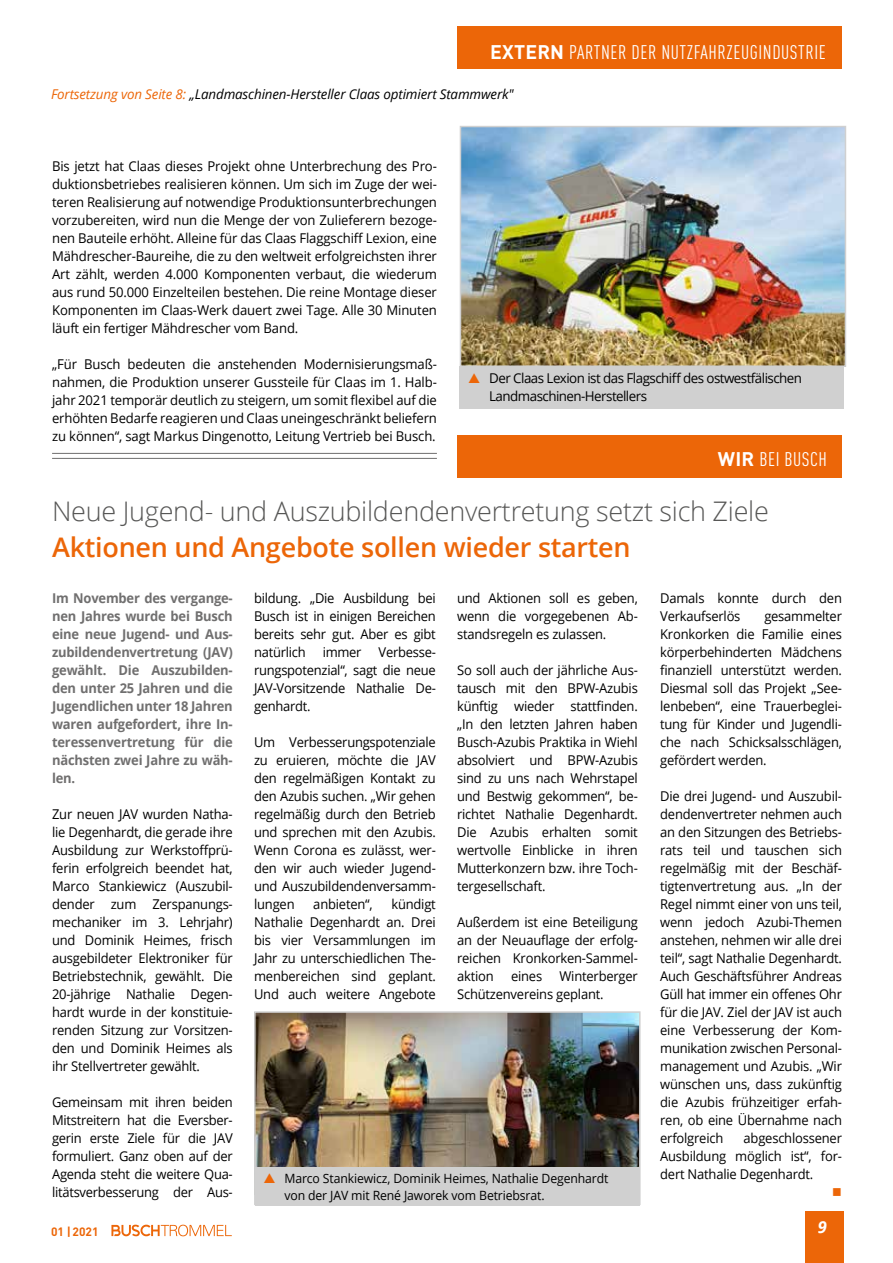
<style>
.page{position:relative;width:893px;height:1263px;background:#fff}
.page>*{position:absolute;margin:0;border:0;box-sizing:border-box;transform-origin:0 0}
.t1{font:300 27px "Open Sans";letter-spacing:-.01em;color:#575756}
.t2{font:600 27px "Open Sans";letter-spacing:-.01em;color:#ec6608}
.t3{font:19.5px "DIN Cond";letter-spacing:.03em;color:#fff}
.t4{font:italic 700 16.5px "Open Sans";color:#fff}
.t5{font:13.5px/18px "Open Sans";letter-spacing:-.015em;color:#000;text-align:justify;scale:.96 1}
.t6{font:13.5px/18px "Open Sans";letter-spacing:-.015em;color:#000;text-align:justify}
.t7{font:700 13.5px/18px "Open Sans";letter-spacing:-.015em;color:#706f6f;text-align:justify;scale:.96 1}
.t8{font:13.5px/18px "Open Sans";letter-spacing:-.04em;color:#000}
.t9{font:italic 13.5px "Open Sans";letter-spacing:-.01em;color:#000}
.t10{font:13.5px "Wingdings";color:#ec6608;scale:.96 1}
.t11{font:12.75px/16.5px "Open Sans";letter-spacing:-.01em;color:#000;scale:.96 1}
.t12{font:700 12px "DIN";color:#ec6608}
.s1{font-family:"DIN";font-weight:700}
.s2{color:#ec6608}
</style>
<div class="page">
<img style="left:463px;top:129px;width:380px;height:235px">
<div style="left:460px;top:126px;width:386px;height:241px;border:2px solid #d0d0d0"></div>
<div style="left:459px;top:366px;width:385px;height:42px;background:#d0d0d0"></div>
<img style="left:257px;top:1014px;width:381px;height:153px">
<div style="left:254px;top:1011px;width:387px;height:194px;border:2px solid #d0d0d0"></div>
<div style="left:255px;top:1167px;width:384px;height:38px;background:#d0d0d0"></div>
<div style="left:806px;top:1212px;width:38px;height:51px;background:#ec6608"></div>
<div style="left:457px;top:27px;width:385px;height:42px;background:#ec6608"></div>
<svg style="left:111px;top:1225px;width:121px;height:11px"></svg>
<hr style="left:52px;top:458px;width:385px;height:1px;background:#706f6f">
<hr style="left:52px;top:453px;width:385px;height:1px;background:#706f6f">
<div style="left:457px;top:435px;width:385px;height:43px;background:#ec6608"></div>
<h2 class="t3" style="left:490px;top:40px;width:337px"><span class="s1">EXTERN</span> PARTNER DER NUTZFAHRZEUGINDUSTRIE</h2>
<p class="t9" style="left:51px;top:85px;width:464px"><span class="s2">Fortsetzung von Seite 8:</span> „Landmaschinen-Hersteller Claas optimiert Stammwerk"</p>
<p class="t6" style="left:52px;top:157px;width:386px">Bis jetzt hat Claas dieses Projekt ohne Unterbrechung des Pro&shy;duktionsbetriebes realisieren können. Um sich im Zuge der wei&shy;teren Realisierung auf notwendige Produktionsunterbrechungen vorzubereiten, wird nun die Menge der von Zulieferern bezoge&shy;nen Bauteile erhöht. Alleine für das Claas Flaggschiff Lexion, eine Mähdrescher-Baureihe, die zu den weltweit erfolgreichsten ihrer Art zählt, werden 4.000 Komponenten verbaut, die wiederum aus rund 50.000 Einzelteilen bestehen. Die reine Montage dieser Komponenten im Claas-Werk dauert zwei Tage. Alle 30 Minuten läuft ein fertiger Mähdrescher vom Band.</p>
<p class="t6" style="left:52px;top:355px;width:386px">„Für Busch bedeuten die anstehenden Modernisierungsmaß&shy;nahmen, die Produktion unserer Gussteile für Claas im 1. Halb&shy;jahr 2021 temporär deutlich zu steigern, um somit flexibel auf die erhöhten Bedarfe reagieren und Claas uneingeschränkt beliefern zu können“, sagt Markus Dingenotto, Leitung Vertrieb bei Busch.</p>
<p class="t8" style="left:489px;top:369px;width:314px">Der Claas Lexion ist das Flagschiff des ostwestfälischen<br>Landmaschinen-Herstellers</p>
<h2 class="t3" style="left:718px;top:448px;width:111px"><span class="s1">WIR</span> BEI BUSCH</h2>
<h1 class="t1" style="left:52px;top:493px;width:718px">Neue Jugend- und Auszubildendenvertretung setzt sich Ziele</h1>
<h1 class="t2" style="left:52px;top:529px;width:580px">Aktionen und Angebote sollen wieder starten</h1>
<p class="t7" style="left:52px;top:589px;width:190px">Im November des vergange&shy;nen Jahres wurde bei Busch eine neue Jugend- und Aus&shy;zubildendenvertretung (JAV) gewählt. Die Auszubilden&shy;den unter 25 Jahren und die Jugendlichen unter 18 Jahren waren aufgefordert, ihre In&shy;teressenvertretung für die nächsten zwei Jahre zu wäh&shy;len.</p>
<p class="t5" style="left:52px;top:805px;width:190px">Zur neuen JAV wurden Natha&shy;lie Degenhardt, die gerade ihre Ausbildung zur Werkstoffprü&shy;ferin erfolgreich beendet hat, Marco Stankiewicz (Auszubil&shy;dender zum Zerspanungs&shy;mechaniker im 3. Lehrjahr) und Dominik Heimes, frisch ausgebildeter Elektroniker für Betriebstechnik, gewählt. Die 20-jährige Nathalie Degen&shy;hardt wurde in der konstituie&shy;renden Sitzung zur Vorsitzen&shy;den und Dominik Heimes als ihr Stellvertreter gewählt.</p>
<p class="t5" style="left:52px;top:1093px;width:190px">Gemeinsam mit ihren beiden Mitstreitern hat die Eversber&shy;gerin erste Ziele für die JAV formuliert. Ganz oben auf der Agenda steht die weitere Qua&shy;litätsverbesserung der Aus-</p>
<p class="t5" style="left:660px;top:589px;width:191px">Damals konnte durch den<br>Verkaufserlös</p>
<p class="t5" style="left:254px;top:589px;width:191px">bildung. „Die Ausbildung bei Busch ist in einigen Bereichen bereits sehr gut. Aber es gibt natürlich</p>
<p class="t5" style="left:457px;top:589px;width:190px">und Aktionen soll es geben, wenn die vorgegebenen Ab&shy;standsregeln es zulassen.</p>
<p class="t5" style="left:457px;top:661px;width:190px">So soll auch der jährliche Aus&shy;tausch mit den BPW-Azubis künftig wieder stattfinden. „In den letzten Jahren haben Busch-Azubis Praktika in Wiehl absolviert und BPW-Azubis sind zu uns nach Wehrstapel und Bestwig gekommen“, be&shy;richtet Nathalie Degenhardt.<br>Die Azubis erhalten somit wertvolle Einblicke in ihren Mutterkonzern bzw. ihre Toch&shy;tergesellschaft.</p>
<p class="t5" style="left:457px;top:913px;width:190px">Außerdem ist eine Beteiligung an der Neuauflage der erfolg&shy;reichen Kronkorken-Sammel&shy;aktion</p>
<p class="t5" style="left:660px;top:607px;width:191px;text-indent:104px">gesammelter Kronkorken die Familie eines körperbehinderten Mädchens finanziell unterstützt werden.<br>Diesmal soll das Projekt „See&shy;lenbeben“, eine Trauerbeglei&shy;tung für Kinder und Jugendli&shy;che nach Schicksalsschlägen, gefördert werden.</p>
<p class="t5" style="left:660px;top:787px;width:191px">Die drei Jugend- und Auszubil&shy;dendenvertreter nehmen auch an den Sitzungen des Betriebs&shy;rats teil und tauschen sich regelmäßig mit der Beschäf&shy;tigtenvertretung aus. „In der Regel nimmt einer von uns teil, wenn jedoch Azubi-Themen anstehen, nehmen wir alle drei teil“, sagt Nathalie Degenhardt.<br>Auch Geschäftsführer Andreas Güll hat immer ein offenes Ohr für die JAV. Ziel der JAV ist auch eine Verbesserung der Kom&shy;munikation zwischen Personal&shy;management und Azubis. „Wir wünschen uns, dass zukünftig die Azubis frühzeitiger erfah&shy;ren, ob eine Übernahme nach erfolgreich</p>
<p class="t5" style="left:254px;top:643px;width:191px;text-indent:125px">Verbesse&shy;rungspotenzial“, sagt die neue JAV-Vorsitzende Nathalie De&shy;genhardt.</p>
<p class="t5" style="left:254px;top:733px;width:191px">Um Verbesserungspotenziale zu eruieren, möchte die JAV den regelmäßigen Kontakt zu den Azubis suchen. „Wir gehen regelmäßig durch den Betrieb und sprechen mit den Azubis.<br>Wenn Corona es zulässt, wer&shy;den wir auch wieder Jugend&shy;und Auszubildendenversamm&shy;lungen</p>
<p class="t5" style="left:323px;top:643px;width:42px">immer</p>
<p class="t5" style="left:254px;top:895px;width:191px;text-indent:137px">kündigt Nathalie Degenhardt an. Drei bis vier Versammlungen im Jahr zu unterschiedlichen The&shy;menbereichen sind geplant.<br>Und auch weitere Angebote</p>
<p class="t5" style="left:313px;top:895px;width:63px">anbieten“,</p>
<p class="t5" style="left:457px;top:967px;width:190px;text-indent:102px">Winterberger<br>Schützenvereins geplant.</p>
<p class="t5" style="left:511px;top:967px;width:34px">eines</p>
<p class="t5" style="left:660px;top:1129px;width:191px;text-indent:83px">abgeschlossener Ausbildung möglich ist“, for&shy;dert Nathalie Degenhardt.</p>
<p class="t10" style="left:832px;top:1185px;width:12px">■</p>
<p class="t11" style="left:284px;top:1170px;width:339px">Marco Stankiewicz, Dominik Heimes, Nathalie Degenhardt von der JAV mit René Jaworek vom Betriebsrat.</p>
<p class="t12" style="left:51px;top:1224px;width:49px">01 |2021</p>
<p class="t4" style="left:818px;top:1215px;width:11px">9</p>
</div>
